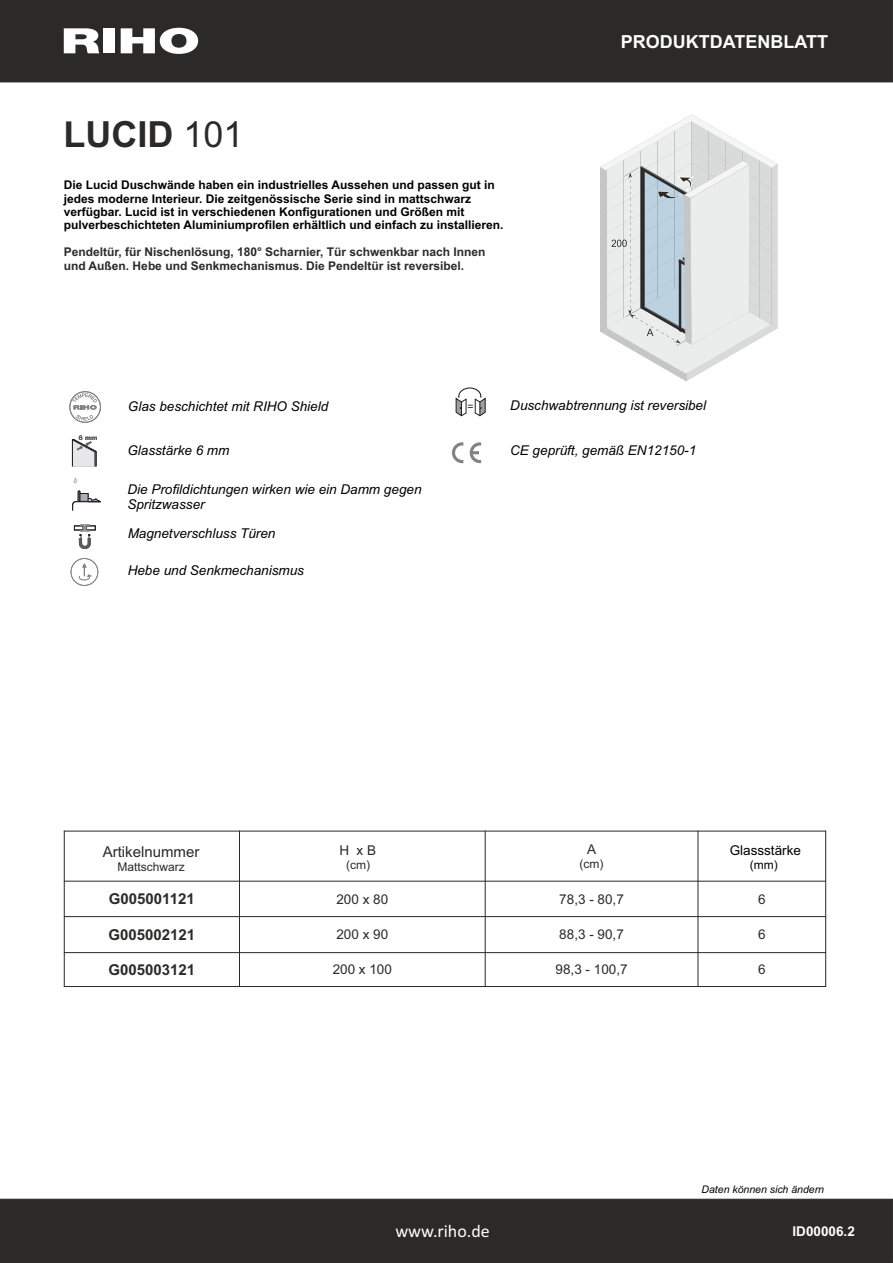
<style>
.page{position:relative;width:893px;height:1263px;background:#fff}
.page>*{position:absolute;margin:0;border:0;box-sizing:border-box;transform-origin:0 0}
.t1{font:700 36px "Arial";color:#2b2a29}
.t2{font:700 18px "Arial";color:#fefefe}
.t3{font:18px "Calibri";color:#fefefe}
.t4{font:700 15px "Arial";color:#2b2a29}
.t5{font:15px "Arial";color:#2b2a29}
.t6{font:italic 13.5px/15.1px "Arial";color:#000}
.t7{font:13.5px "Arial";color:#2b2a29}
.t8{font:13.5px "Arial";color:#000}
.t9{font:700 13.5px "Arial";color:#fefefe}
.t10{font:700 12px/13.4px "Arial";color:#000}
.t11{font:700 12px/13.4px "Arial";color:#2b2a29}
.t12{font:12px "Arial";color:#2b2a29}
.t13{font:12px "Arial";color:#000}
.t14{font:italic 10.5px "Arial";color:#000}
.t15{font:10.5px "Arial";color:#2b2a29}
.s1{font-weight:400}
</style>
<div class="page">
<div style="left:0;top:0;width:893px;height:83px;background:#2b2a29"></div>
<div style="left:0;top:1198px;width:893px;height:65px;background:#2b2a29"></div>
<div style="left:103px;top:28px;width:12px;height:25px;background:#fefefe"></div>
<svg style="left:121px;top:28px;width:77px;height:26px"></svg>
<svg style="left:64px;top:28px;width:35px;height:25px"></svg>
<div style="left:560px;top:11px;width:286px;height:60px;background:#2b2a29"></div>
<div style="left:384px;top:1213px;width:138px;height:39px;background:#2b2a29"></div>
<svg style="left:600px;top:114px;width:178px;height:267px"></svg>
<svg style="left:469px;top:442px;width:12px;height:21px"></svg>
<svg style="left:452px;top:442px;width:11px;height:21px"></svg>
<svg style="left:455px;top:387px;width:31px;height:29px"></svg>
<div style="left:70px;top:391px;width:31px;height:31px;border:1px solid #808285;border-radius:50%"></div>
<svg style="left:72px;top:393px;width:25px;height:27px"></svg>
<svg style="left:74px;top:478px;width:3px;height:5px"></svg>
<svg style="left:72px;top:491px;width:29px;height:20px"></svg>
<div style="left:80px;top:493px;width:8px;height:8px;background:#adb0b2"></div>
<div style="left:80px;top:493px;width:8px;height:9px;border:1px solid #231f20"></div>
<svg style="left:72px;top:435px;width:25px;height:32px"></svg>
<div style="left:86px;top:526px;width:10px;height:4px;border:1px solid #231f20"></div>
<svg style="left:74px;top:524px;width:18px;height:25px"></svg>
<svg style="left:71px;top:558px;width:27px;height:28px"></svg>
<hr style="left:64px;top:831px;width:1px;height:156px;background:#2b2a29">
<hr style="left:239px;top:831px;width:1px;height:156px;background:#2b2a29">
<hr style="left:485px;top:831px;width:1px;height:156px;background:#2b2a29">
<hr style="left:698px;top:831px;width:1px;height:156px;background:#2b2a29">
<hr style="left:825px;top:831px;width:1px;height:156px;background:#2b2a29">
<hr style="left:64px;top:986px;width:762px;height:1px;background:#2b2a29">
<hr style="left:64px;top:952px;width:762px;height:1px;background:#2b2a29">
<hr style="left:64px;top:916px;width:762px;height:1px;background:#2b2a29">
<hr style="left:64px;top:881px;width:762px;height:1px;background:#2b2a29">
<hr style="left:64px;top:831px;width:762px;height:1px;background:#2b2a29">
<h1 class="t1" style="left:64px;top:121px;width:182px">LUCID <span class="s1">101</span></h1>
<p class="t10" style="left:64px;top:179px;width:441px">Die Lucid Duschwände haben ein industrielles Aussehen und passen gut in jedes moderne Interieur. Die zeitgenössische Serie sind in mattschwarz verfügbar. Lucid ist in verschiedenen Konfigurationen und Größen mit pulverbeschichteten Aluminiumprofilen erhältlich und einfach zu installieren.</p>
<p class="t11" style="left:64px;top:246px;width:423px">Pendeltür, für Nischenlösung, 180° Scharnier, Tür schwenkbar nach Innen und Außen. Hebe und Senkmechanismus. Die Pendeltür ist reversibel.</p>
<h2 class="t2" style="left:621px;top:35px;width:209px">PRODUKTDATENBLATT</h2>
<p class="t6" style="left:128px;top:400px;width:202px">Glas beschichtet mit RIHO Shield</p>
<p class="t6" style="left:127px;top:443px;width:104px">Glasstärke 6 mm</p>
<p class="t6" style="left:127px;top:483px;width:296px">Die Profildichtungen wirken wie ein Damm gegen<br>Spritzwasser</p>
<p class="t6" style="left:128px;top:527px;width:149px">Magnetverschluss Türen</p>
<p class="t6" style="left:128px;top:564px;width:178px">Hebe und Senkmechanismus</p>
<p class="t15" style="left:468px;top:402px;width:8px">=</p>
<p class="t6" style="left:510px;top:399px;width:197px">Duschwabtrennung ist reversibel</p>
<p class="t6" style="left:510px;top:444px;width:188px">CE geprüft, gemäß EN12150-1</p>
<p class="t5" style="left:103px;top:846px;width:98px">Artikelnummer</p>
<p class="t12" style="left:117px;top:862px;width:69px">Mattschwarz</p>
<p class="t7" style="left:339px;top:845px;width:38px">H x B</p>
<p class="t12" style="left:346px;top:860px;width:25px">(cm)</p>
<p class="t7" style="left:587px;top:844px;width:11px">A</p>
<p class="t12" style="left:580px;top:859px;width:25px">(cm)</p>
<p class="t8" style="left:730px;top:845px;width:73px">Glassstärke</p>
<p class="t13" style="left:750px;top:860px;width:29px">(mm)</p>
<p class="t4" style="left:109px;top:893px;width:87px">G005001121</p>
<p class="t7" style="left:336px;top:894px;width:53px">200 x 80</p>
<p class="t7" style="left:559px;top:894px;width:66px">78,3 - 80,7</p>
<p class="t7" style="left:758px;top:894px;width:9px">6</p>
<p class="t4" style="left:109px;top:929px;width:88px">G005002121</p>
<p class="t7" style="left:336px;top:929px;width:53px">200 x 90</p>
<p class="t7" style="left:559px;top:929px;width:66px">88,3 - 90,7</p>
<p class="t7" style="left:758px;top:929px;width:9px">6</p>
<p class="t4" style="left:109px;top:964px;width:88px">G005003121</p>
<p class="t7" style="left:333px;top:964px;width:61px">200 x 100</p>
<p class="t7" style="left:556px;top:964px;width:74px">98,3 - 100,7</p>
<p class="t7" style="left:758px;top:964px;width:9px">6</p>
<p class="t14" style="left:701px;top:1185px;width:124px">Daten können sich ändern</p>
<h2 class="t3" style="left:395px;top:1224px;width:96px">www.riho.de</h2>
<h2 class="t3" style="left:471px;top:1224px;width:33px">com</h2>
<p class="t9" style="left:792px;top:1226px;width:64px">ID00006.2</p>
</div>
